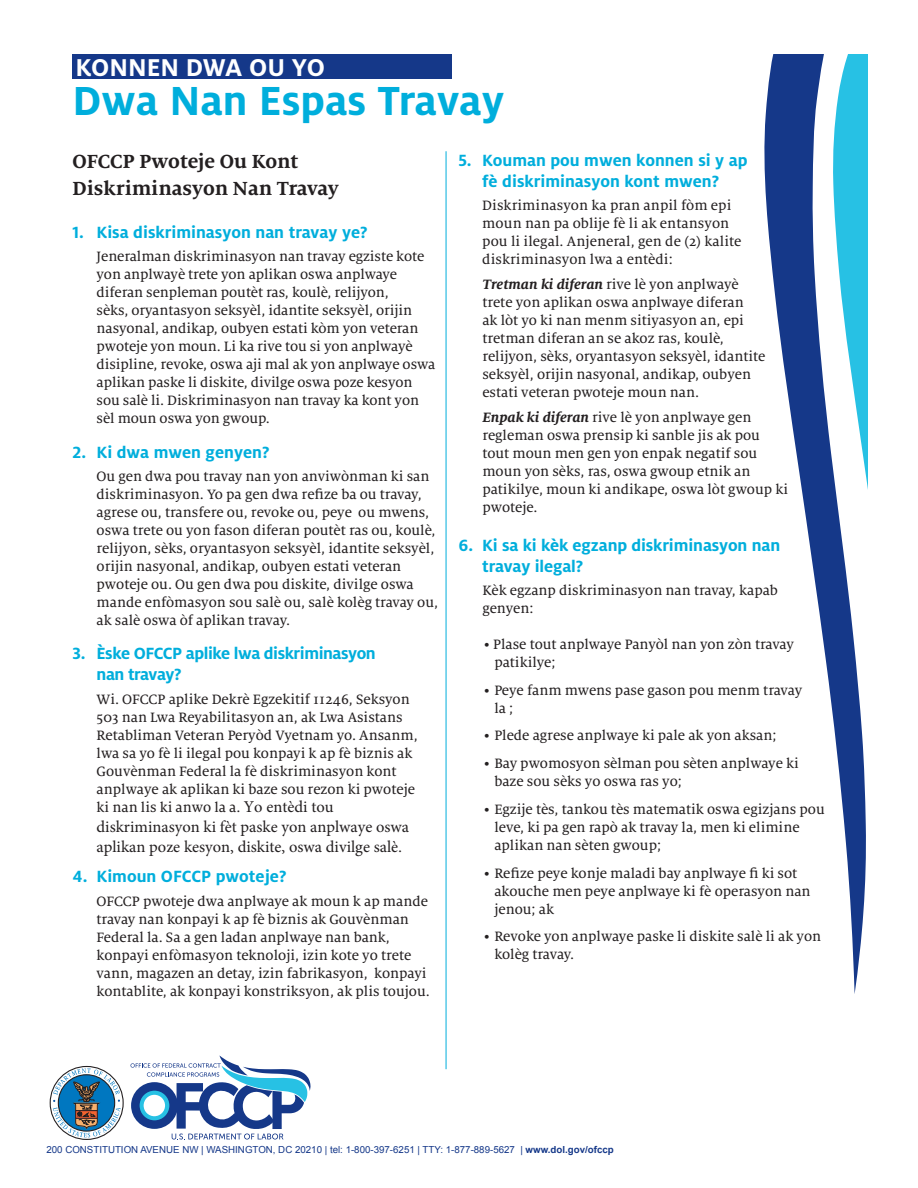
<style>
.page{position:relative;width:918px;height:1188px;background:#fff}
.page>*{position:absolute;margin:0;border:0;box-sizing:border-box;transform-origin:0 0}
.t1{font:700 45px "Milo OT";color:#00aedc}
.Eyebrow{font:700 27px "Milo OT";color:#fff}
.SUB00_BLACk{font:700 21px "Milo Serif OT";color:#231f20}
.SUB01_Light_BLUE{font:700 18px "Milo OT";color:#00aedc}
.SUB01_Light_BLUE-2{font:700 18px "Milo OT";letter-spacing:-.025em;color:#00aedc}
.TABS_Body_text{font:16.5px/19.8px "Minion Pro";color:#231f20}
.TABS_Body_text-2{font:15px/18.1px "Milo Serif OT Text";color:#231f20}
.BUllets{font:15px "Milo Serif OT Text";color:#231f20}
.t2{font:9.75px "Arial";color:#153889}
.s1{font-family:"Minion Pro";font-size:16.5px}
.s2{font-family:"Milo Serif OT Text";font-size:15px}
.s3{font-family:"Milo Serif OT";font-weight:700;font-style:italic}
.s4{font-style:inherit}
.s5{font-weight:700}
</style>
<div class="page">
<svg style="left:764px;top:54px;width:104px;height:940px"></svg>
<hr style="left:446px;top:151px;width:1px;height:918px;background:#00aedc">
<div style="left:73px;top:54px;width:379px;height:25px;background:#153889"></div>
<svg style="left:131px;top:1055px;width:179px;height:85px"></svg>
<div style="left:50px;top:1066px;width:74px;height:74px;border:1px solid #231f20;border-radius:50%"></div>
<svg style="left:53px;top:1068px;width:68px;height:69px"></svg>
<p class="Eyebrow" style="left:76px;top:52px;width:251px">KONNEN DWA OU YO</p>
<p class="t1" style="left:73px;top:75px;width:433px">Dwa Nan Espas Travay</p>
<p class="SUB00_BLACk" style="left:73px;top:150px;width:227px">OFCCP Pwoteje Ou Kont</p>
<p class="SUB00_BLACk" style="left:73px;top:177px;width:268px">Diskriminasyon Nan Travay</p>
<p class="SUB01_Light_BLUE" style="left:73px;top:222px;width:296px">1. Kisa diskriminasyon nan travay ye?</p>
<p class="TABS_Body_text-2" style="left:97px;top:247px;width:329px">Jeneralman diskriminasyon nan travay egziste kote</p>
<p class="TABS_Body_text-2" style="left:97px;top:265px;width:302px">yon anplwayè trete yon aplikan oswa anplwaye</p>
<p class="TABS_Body_text-2" style="left:97px;top:283px;width:294px">diferan senpleman poutèt ras, koulè, relijyon,</p>
<p class="TABS_Body_text-2" style="left:97px;top:301px;width:317px">sèks, oryantasyon seksyèl, idantite seksyèl, orijin</p>
<p class="TABS_Body_text-2" style="left:97px;top:319px;width:323px">nasyonal, andikap, oubyen estati kòm yon veteran</p>
<p class="TABS_Body_text-2" style="left:97px;top:337px;width:318px">pwoteje yon moun. Li ka rive tou si yon anplwayè</p>
<p class="TABS_Body_text-2" style="left:97px;top:355px;width:340px">disipline, revoke, oswa aji mal ak yon anplwaye oswa</p>
<p class="TABS_Body_text-2" style="left:97px;top:373px;width:317px">aplikan paske li diskite, divilge oswa poze kesyon</p>
<p class="TABS_Body_text-2" style="left:97px;top:391px;width:324px">sou salè li. Diskriminasyon nan travay ka kont yon</p>
<p class="TABS_Body_text-2" style="left:97px;top:409px;width:175px">sèl moun oswa yon gwoup.</p>
<p class="SUB01_Light_BLUE" style="left:73px;top:442px;width:198px">2. Ki dwa mwen genyen?</p>
<p class="TABS_Body_text-2" style="left:97px;top:467px;width:334px">Ou gen dwa pou travay nan yon anviwònman ki san</p>
<p class="TABS_Body_text-2" style="left:97px;top:485px;width:327px">diskriminasyon. Yo pa gen dwa refize ba ou travay,</p>
<p class="TABS_Body_text-2" style="left:97px;top:503px;width:334px">agrese ou, transfere ou, revoke ou, peye ou mwens,</p>
<p class="TABS_Body_text-2" style="left:97px;top:521px;width:340px">oswa trete ou yon fason diferan poutèt ras ou, koulè,</p>
<p class="TABS_Body_text-2" style="left:97px;top:539px;width:339px">relijyon, sèks, oryantasyon seksyèl, idantite seksyèl,</p>
<p class="TABS_Body_text-2" style="left:97px;top:557px;width:306px">orijin nasyonal, andikap, oubyen estati veteran</p>
<p class="TABS_Body_text-2" style="left:97px;top:575px;width:319px">pwoteje ou. Ou gen dwa pou diskite, divilge oswa</p>
<p class="TABS_Body_text-2" style="left:97px;top:593px;width:343px">mande enfòmasyon sou salè ou, salè kolèg travay ou,</p>
<p class="TABS_Body_text-2" style="left:97px;top:611px;width:195px">ak salè oswa òf aplikan travay.</p>
<p class="SUB01_Light_BLUE-2" style="left:73px;top:644px;width:305px">3. Èske OFCCP aplike lwa diskriminasyon</p>
<p class="SUB01_Light_BLUE-2" style="left:97px;top:665px;width:86px">nan travay?</p>
<p class="TABS_Body_text-2" style="left:97px;top:690px;width:323px">Wi. OFCCP aplike Dekrè Egzekitif 11246, Seksyon 503 nan Lwa Reyabilitasyon an, ak Lwa Asistans Retabliman Veteran Peryòd Vyetnam yo. Ansanm, lwa sa yo fè li ilegal pou konpayi k ap fè biznis ak Gouvènman Federal la fè diskriminasyon kont anplwaye ak aplikan ki baze sou rezon ki pwoteje ki nan lis ki anwo la a. <span class="s1">Yo entèdi tou</span></p>
<p class="TABS_Body_text" style="left:97px;top:817px;width:314px">diskriminasyon ki fèt paske yon anplwaye oswa aplikan poze kesyon, diskite, oswa divilge salè<span class="s2">.</span></p>
<p class="SUB01_Light_BLUE" style="left:73px;top:866px;width:215px">4. Kimoun OFCCP pwoteje?</p>
<p class="TABS_Body_text-2" style="left:97px;top:892px;width:333px">OFCCP pwoteje dwa anplwaye ak moun k ap mande</p>
<p class="TABS_Body_text-2" style="left:97px;top:910px;width:314px">travay nan konpayi k ap fè biznis ak Gouvènman</p>
<p class="TABS_Body_text-2" style="left:97px;top:928px;width:295px">Federal la. Sa a gen ladan anplwaye nan bank,</p>
<p class="TABS_Body_text-2" style="left:97px;top:946px;width:316px">konpayi enfòmasyon teknoloji, izin kote yo trete</p>
<p class="TABS_Body_text-2" style="left:97px;top:964px;width:332px">vann, magazen an detay, izin fabrikasyon, konpayi</p>
<p class="TABS_Body_text-2" style="left:97px;top:982px;width:335px">kontablite, ak konpayi konstriksyon, ak plis toujou.</p>
<p class="SUB01_Light_BLUE" style="left:458px;top:150px;width:291px">5. Kouman pou mwen konnen si y ap</p>
<p class="SUB01_Light_BLUE" style="left:482px;top:171px;width:238px">fè diskriminasyon kont mwen?</p>
<p class="TABS_Body_text-2" style="left:482px;top:197px;width:261px">Diskriminasyon ka pran anpil fòm epi moun nan pa oblije fè li ak entansyon pou li ilegal. Anjeneral, gen de (2) kalite diskriminasyon lwa a entèdi:</p>
<p class="TABS_Body_text-2" style="left:482px;top:275px;width:258px"><span class="s3">Tretman ki diferan</span> rive lè yon anplwayè</p>
<p class="TABS_Body_text-2" style="left:482px;top:293px;width:263px">trete yon aplikan oswa anplwaye diferan</p>
<p class="TABS_Body_text-2" style="left:482px;top:311px;width:263px">ak lòt yo ki nan menm sitiyasyon an, epi</p>
<p class="TABS_Body_text-2" style="left:482px;top:329px;width:243px">tretman diferan an se akoz ras, koulè,</p>
<p class="TABS_Body_text-2" style="left:482px;top:347px;width:285px">relijyon, sèks, oryantasyon seksyèl, idantite</p>
<p class="TABS_Body_text-2" style="left:482px;top:365px;width:270px">seksyèl, orijin nasyonal, andikap, oubyen</p>
<p class="TABS_Body_text-2" style="left:482px;top:383px;width:218px">estati veteran pwoteje moun nan.</p>
<p class="TABS_Body_text-2" style="left:482px;top:408px;width:271px"><span class="s3">Enpak ki diferan</span> rive lè yon anplwaye gen</p>
<p class="TABS_Body_text-2" style="left:482px;top:426px;width:279px">regleman oswa prensip ki sanble jis ak pou</p>
<p class="TABS_Body_text-2" style="left:482px;top:444px;width:276px">tout moun men gen yon enpak negatif sou</p>
<p class="TABS_Body_text-2" style="left:482px;top:462px;width:270px">moun yon sèks, ras, oswa gwoup etnik an</p>
<p class="TABS_Body_text-2" style="left:482px;top:480px;width:307px">patikilye, moun ki andikape, oswa lòt gwoup ki</p>
<p class="TABS_Body_text-2" style="left:482px;top:498px;width:57px">pwoteje.</p>
<p class="SUB01_Light_BLUE" style="left:458px;top:535px;width:323px">6. Ki sa ki kèk egzanp diskriminasyon nan</p>
<p class="SUB01_Light_BLUE" style="left:482px;top:556px;width:102px">travay ilegal?</p>
<p class="TABS_Body_text-2" style="left:482px;top:581px;width:297px">Kèk egzanp diskriminasyon nan travay, kapab</p>
<p class="TABS_Body_text-2" style="left:482px;top:599px;width:53px">genyen:</p>
<p class="BUllets" style="left:484px;top:636px;width:312px">• Plase tout anplwaye Panyòl nan yon zòn travay</p>
<p class="BUllets" style="left:494px;top:654px;width:63px">patikilye;</p>
<p class="BUllets" style="left:484px;top:682px;width:320px">• Peye fanm mwens pase gason pou menm travay</p>
<p class="BUllets" style="left:494px;top:700px;width:20px">la ;</p>
<p class="BUllets" style="left:484px;top:728px;width:294px">• Plede agrese anplwaye ki pale ak yon aksan;</p>
<p class="BUllets" style="left:484px;top:755px;width:317px">• Bay pwomosyon sèlman pou sèten anplwaye ki</p>
<p class="BUllets" style="left:494px;top:773px;width:189px">baze sou sèks yo oswa ras yo;</p>
<p class="BUllets" style="left:484px;top:801px;width:342px">• Egzije tès, tankou tès matematik oswa egizjans pou</p>
<p class="BUllets" style="left:494px;top:819px;width:307px">leve, ki pa gen rapò ak travay la, men ki elimine</p>
<p class="BUllets" style="left:494px;top:837px;width:168px">aplikan nan sèten gwoup;</p>
<p class="BUllets" style="left:484px;top:865px;width:315px">• Refize peye konje maladi bay anplwaye fi ki sot</p>
<p class="BUllets" style="left:494px;top:883px;width:318px">akouche men peye anplwaye ki fè operasyon nan</p>
<p class="BUllets" style="left:494px;top:901px;width:61px">jenou; ak</p>
<p class="BUllets" style="left:484px;top:929px;width:339px">• Revoke yon anplwaye paske li diskite salè li ak yon</p>
<p class="BUllets" style="left:494px;top:947px;width:81px">kolèg travay.</p>
<p class="t2" style="left:46px;top:1143px;width:569px">200 CONSTITUTION AVENUE NW | WASHINGTON, DC 20210 | tel: 1-800-397-6251 | <span class="s4">TTY</span>: 1-877-889-5627 | <span class="s5">www.dol.gov/ofccp</span></p>
</div>
